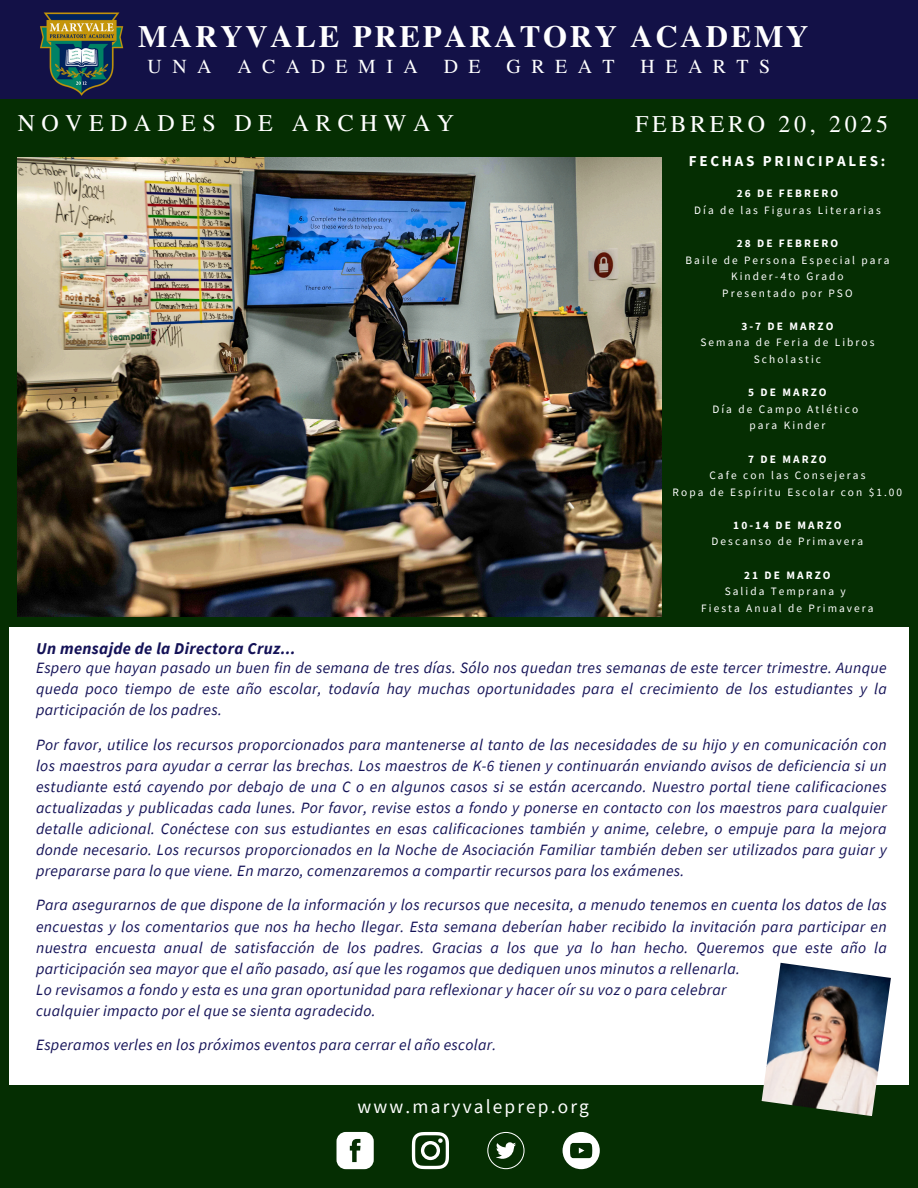
<style>
.page{position:relative;width:918px;height:1188px;background:#052e02}
.page>*{position:absolute;margin:0;border:0;box-sizing:border-box;transform-origin:0 0}
.t1{font:700 30.9px "Te X Gyre Termes";letter-spacing:.09em;color:#fff}
.t2{font:24px "Te X Gyre Termes";letter-spacing:.265em;color:#fff}
.t3{font:24px "Te X Gyre Termes";letter-spacing:.155em;color:#fff}
.t4{font:19.8px "Te X Gyre Termes";letter-spacing:.53em;color:#fff}
.t5{font:19.35px "Source Sans Pro";letter-spacing:.11em;color:#fff}
.t6{font:italic 700 16.5px "Source Sans Pro";letter-spacing:.02em;color:#141257}
.t7{font:italic 15.75px/21.1px "Source Sans Pro";letter-spacing:.02em;color:#141257;text-align:justify}
.t8{font:700 15px "Source Sans Pro";letter-spacing:.18em;color:#fff}
.t9{font:11.4px/16.6px "Source Sans Pro";letter-spacing:.18em;color:#fff;text-align:center}
.t10{font:700 11.4px "Source Sans Pro";letter-spacing:.18em;color:#fff}
</style>
<div class="page">
<div style="left:0;top:0;width:918px;height:98px;background:#131147"></div>
<div style="left:10px;top:628px;width:899px;height:457px;background:#fff"></div>
<img style="left:37px;top:12px;width:90px;height:87px">
<img style="left:762px;top:963px;width:129px;height:153px">
<svg style="left:412px;top:1132px;width:37px;height:37px"></svg>
<svg style="left:337px;top:1132px;width:37px;height:37px"></svg>
<svg style="left:487px;top:1132px;width:37px;height:37px"></svg>
<svg style="left:563px;top:1132px;width:37px;height:37px"></svg>
<img style="left:18px;top:158px;width:643px;height:459px">
<h1 class="t1" style="left:138px;top:13px;width:672px">MARYVALE PREPARATORY ACADEMY</h1>
<h6 class="t4" style="left:148px;top:52px;width:65px">UNA</h6>
<h6 class="t4" style="left:237px;top:52px;width:182px">ACADEMIA</h6>
<h6 class="t4" style="left:444px;top:52px;width:38px">D E</h6>
<h6 class="t4" style="left:507px;top:52px;width:110px">GREAT</h6>
<h6 class="t4" style="left:641px;top:52px;width:131px">HEARTS</h6>
<h6 class="t2" style="left:18px;top:106px;width:438px">NOVEDADES DE ARCHWAY</h6>
<h6 class="t3" style="left:635px;top:106px;width:255px">FEBRERO 20, 2025</h6>
<h5 class="t8" style="left:689px;top:151px;width:198px">FECHAS PRINCIPALES:</h5>
<p class="t10" style="left:737px;top:186px;width:103px">26 DE FEBRERO</p>
<p class="t9" style="left:694px;top:201px;width:188px">Día de las Figuras Literarias</p>
<p class="t10" style="left:737px;top:236px;width:103px">28 DE FEBRERO</p>
<p class="t9" style="left:686px;top:251px;width:205px">Baile de Persona Especial para<br>Kinder-4to Grado</p>
<p class="t9" style="left:722px;top:284px;width:132px">Presentado por PSO</p>
<p class="t10" style="left:741px;top:319px;width:94px">3-7 DE MARZO</p>
<p class="t9" style="left:700px;top:334px;width:175px">Semana de Feria de Libros<br>Scholastic</p>
<p class="t10" style="left:748px;top:385px;width:80px">5 DE MARZO</p>
<p class="t9" style="left:712px;top:400px;width:147px">Día de Campo Atlético</p>
<p class="t9" style="left:750px;top:417px;width:77px">para Kinder</p>
<p class="t10" style="left:748px;top:451px;width:80px">7 DE MARZO</p>
<p class="t9" style="left:709px;top:467px;width:157px">Cafe con las Consejeras</p>
<p class="t9" style="left:673px;top:483px;width:231px">Ropa de Espíritu Escolar con $1.00</p>
<p class="t10" style="left:733px;top:518px;width:110px">10-14 DE MARZO</p>
<p class="t9" style="left:712px;top:533px;width:153px">Descanso de Primavera</p>
<p class="t10" style="left:744px;top:567px;width:88px">21 DE MARZO</p>
<p class="t9" style="left:725px;top:583px;width:123px">Salida Temprana y</p>
<p class="t9" style="left:701px;top:599px;width:174px">Fiesta Anual de Primavera</p>
<h3 class="t6" style="left:36px;top:637px;width:261px">Un mensajde de la Directora Cruz...</h3>
<h3 class="t7" style="left:36px;top:657px;width:852px">Espero que hayan pasado un buen fin de semana de tres días. Sólo nos quedan tres semanas de este tercer trimestre. Aunque queda poco tiempo de este año escolar, todavía hay muchas oportunidades para el crecimiento de los estudiantes y la participación de los padres.</h3>
<h2 class="t7" style="left:36px;top:733px;width:852px">Por favor, utilice los recursos proporcionados para mantenerse al tanto de las necesidades de su hijo y en comunicación con los maestros para ayudar a cerrar las brechas. Los maestros de K-6 tienen y continuarán enviando avisos de deficiencia si un estudiante está cayendo por debajo de una C o en algunos casos si se están acercando. Nuestro portal tiene calificaciones actualizadas y publicadas cada lunes. Por favor, revise estos a fondo y ponerse en contacto con los maestros para cualquier detalle adicional. Conéctese con sus estudiantes en esas calificaciones también y anime, celebre, o empuje para la mejora donde necesario. Los recursos proporcionados en la Noche de Asociación Familiar también deben ser utilizados para guiar y prepararse para lo que viene. En marzo, comenzaremos a compartir recursos para los exámenes.</h2>
<h2 class="t7" style="left:36px;top:894px;width:852px;text-align:left">Para asegurarnos de que dispone de la información y los recursos que necesita, a menudo tenemos en cuenta los datos de las encuestas y los comentarios que nos ha hecho llegar. Esta semana deberían haber recibido la invitación para participar en nuestra encuesta anual de satisfacción de los padres. Gracias a los que ya lo han hecho. Queremos que este año la participación sea mayor que el año pasado, así que les rogamos que dediquen unos minutos a rellenarla.<br>Lo revisamos a fondo y esta es una gran oportunidad para reflexionar y hacer oír su voz o para celebrar<br>cualquier impacto por el que se sienta agradecido.</h2>
<p class="t7" style="left:36px;top:1034px;width:462px">Esperamos verles en los próximos eventos para cerrar el año escolar.</p>
<p class="t5" style="left:358px;top:1094px;width:233px">www.maryvaleprep.org</p>
</div>
